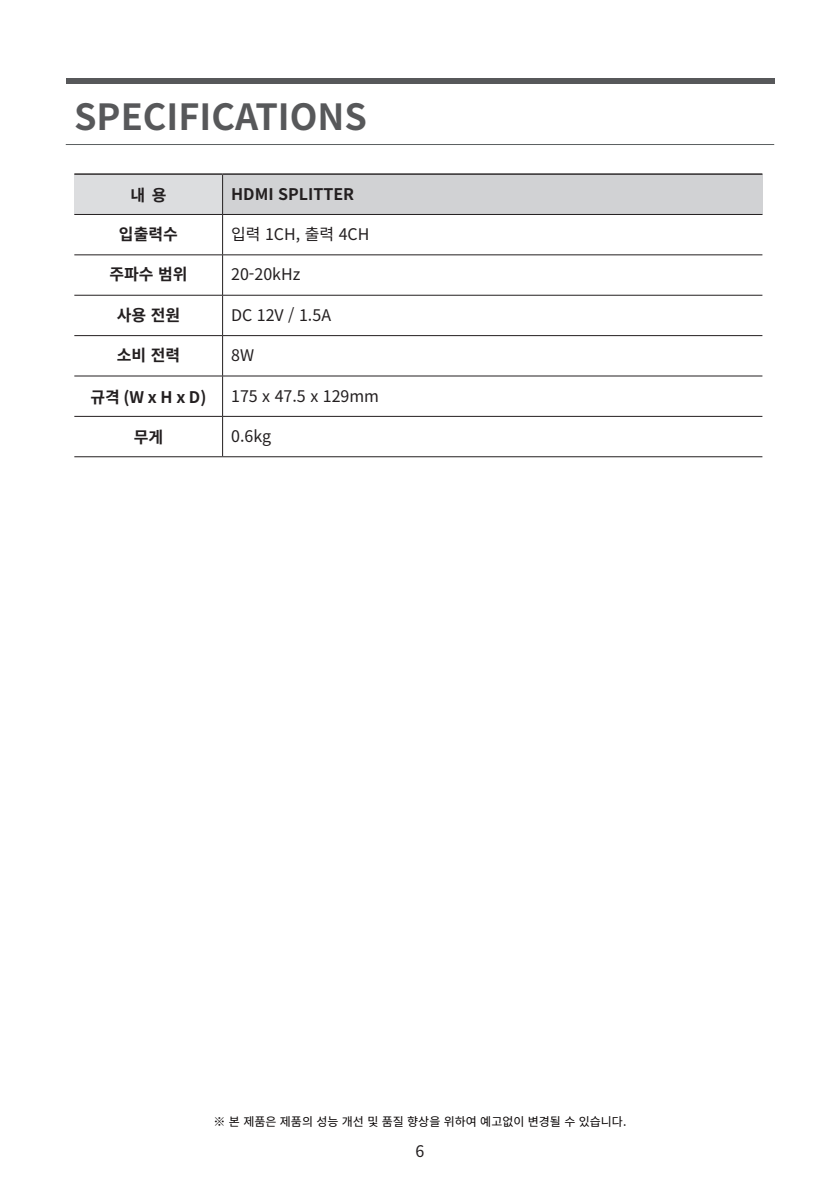
<style>
.page{position:relative;width:840px;height:1191px;background:#fff}
.page>*{position:absolute;margin:0;border:0;box-sizing:border-box;transform-origin:0 0}
.t1{font:700 36px "Noto Sans CJ Kkr";color:#57585a}
.t2{font:16px "Noto Sans CJ Kkr";color:#231f20}
.t3{font:700 16px "Noto Sans CJ Kkr";color:#231f20}
.t4{font:12px "Noto Sans CJ Kkr";color:#050000}
</style>
<div class="page">
<hr style="left:66px;top:144px;width:707px;height:1px;background:#5a5e5f">
<div style="left:66px;top:78px;width:707px;height:5px;background:#57585a"></div>
<div style="left:74px;top:174px;width:148px;height:40px;background:#dcdddf"></div>
<div style="left:222px;top:174px;width:540px;height:40px;background:#d1d2d4"></div>
<hr style="left:222px;top:175px;width:1px;height:39px;background:#231f20">
<hr style="left:74px;top:214px;width:148px;height:1px;background:#231f20">
<hr style="left:222px;top:214px;width:540px;height:1px;background:#231f20">
<hr style="left:222px;top:215px;width:1px;height:39px;background:#231f20">
<hr style="left:74px;top:254px;width:148px;height:1px;background:#231f20">
<hr style="left:222px;top:254px;width:540px;height:1px;background:#231f20">
<hr style="left:222px;top:255px;width:1px;height:40px;background:#231f20">
<hr style="left:74px;top:295px;width:148px;height:1px;background:#231f20">
<hr style="left:222px;top:295px;width:540px;height:1px;background:#231f20">
<hr style="left:222px;top:295px;width:1px;height:40px;background:#231f20">
<hr style="left:74px;top:335px;width:148px;height:1px;background:#231f20">
<hr style="left:222px;top:335px;width:540px;height:1px;background:#231f20">
<hr style="left:222px;top:336px;width:1px;height:40px;background:#231f20">
<hr style="left:74px;top:376px;width:148px;height:1px;background:#231f20">
<hr style="left:222px;top:376px;width:540px;height:1px;background:#231f20">
<hr style="left:222px;top:376px;width:1px;height:40px;background:#231f20">
<hr style="left:74px;top:416px;width:148px;height:1px;background:#231f20">
<hr style="left:222px;top:416px;width:540px;height:1px;background:#231f20">
<hr style="left:222px;top:417px;width:1px;height:39px;background:#231f20">
<hr style="left:74px;top:456px;width:148px;height:1px;background:#231f20">
<hr style="left:222px;top:456px;width:540px;height:1px;background:#231f20">
<hr style="left:74px;top:173px;width:148px;height:2px;background:#231f20">
<hr style="left:222px;top:173px;width:540px;height:2px;background:#231f20">
<h1 class="t1" style="left:74px;top:96px;width:294px">SPECIFICATIONS</h1>
<p class="t3" style="left:130px;top:186px;width:37px">내 용</p>
<p class="t3" style="left:231px;top:185px;width:124px">HDMI SPLITTER</p>
<p class="t3" style="left:119px;top:225px;width:60px">입출력수</p>
<p class="t2" style="left:231px;top:225px;width:140px">입력 1CH, 출력 4CH</p>
<p class="t3" style="left:109px;top:265px;width:80px">주파수 범위</p>
<p class="t2" style="left:231px;top:265px;width:71px">20-20kHz</p>
<p class="t3" style="left:117px;top:306px;width:65px">사용 전원</p>
<p class="t2" style="left:231px;top:306px;width:101px">DC 12V / 1.5A</p>
<p class="t3" style="left:117px;top:346px;width:65px">소비 전력</p>
<p class="t2" style="left:231px;top:346px;width:24px">8W</p>
<p class="t3" style="left:90px;top:388px;width:117px">규격 (W x H x D)</p>
<p class="t2" style="left:231px;top:387px;width:149px">175 x 47.5 x 129mm</p>
<p class="t3" style="left:134px;top:428px;width:31px">무게</p>
<p class="t2" style="left:231px;top:427px;width:41px">0.6kg</p>
<p class="t4" style="left:213px;top:1114px;width:414px">※ 본 제품은 제품의 성능 개선 및 품질 향상을 위하여 예고없이 변경될 수 있습니다.</p>
<p class="t2" style="left:415px;top:1142px;width:10px">6</p>
</div>
